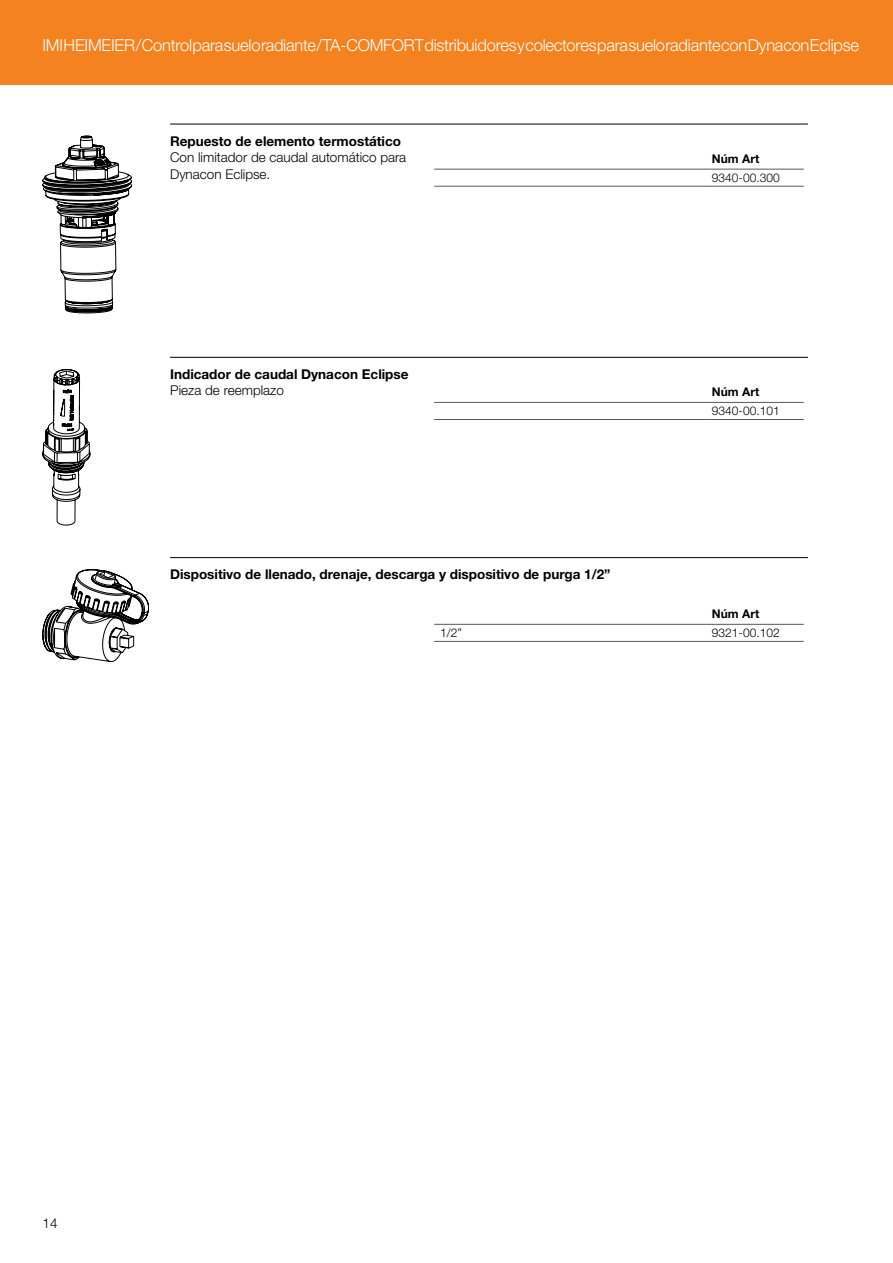
<style>
.page{position:relative;width:893px;height:1263px;background:#fff}
.page>*{position:absolute;margin:0;border:0;box-sizing:border-box;transform-origin:0 0}
.t1{font:300 16.5px "Helvetica Neue LTW1 G";letter-spacing:-.015em;color:#fff}
.t2{font:700 13.5px "Helvetica Neue LTW1 G";color:#000}
.t3{font:300 13.5px/16.5px "Helvetica Neue LTW1 G";color:#000}
.t4{font:300 12px "Helvetica Neue LTW1 G";color:#000}
.t5{font:700 12px "Helvetica Neue LTW1 G";color:#000}
</style>
<div class="page">
<div style="left:0;top:0;width:893px;height:85px;background:#f58220"></div>
<hr style="left:170px;top:124px;width:638px;height:1px;background:#000">
<hr style="left:434px;top:169px;width:272px;height:1px;background:#58595b">
<hr style="left:434px;top:186px;width:272px;height:1px;background:#58595b">
<hr style="left:706px;top:169px;width:98px;height:1px;background:#58595b">
<hr style="left:706px;top:186px;width:98px;height:1px;background:#58595b">
<hr style="left:170px;top:357px;width:638px;height:1px;background:#000">
<hr style="left:434px;top:402px;width:272px;height:1px;background:#58595b">
<hr style="left:434px;top:419px;width:272px;height:1px;background:#58595b">
<hr style="left:706px;top:402px;width:98px;height:1px;background:#58595b">
<hr style="left:706px;top:419px;width:98px;height:1px;background:#58595b">
<hr style="left:170px;top:557px;width:638px;height:1px;background:#000">
<hr style="left:434px;top:624px;width:272px;height:1px;background:#58595b">
<hr style="left:434px;top:641px;width:272px;height:1px;background:#58595b">
<hr style="left:706px;top:624px;width:98px;height:1px;background:#58595b">
<hr style="left:706px;top:641px;width:98px;height:1px;background:#58595b">
<svg style="left:43px;top:136px;width:89px;height:177px"></svg>
<svg style="left:43px;top:369px;width:47px;height:156px"></svg>
<svg style="left:43px;top:569px;width:106px;height:93px"></svg>
<p class="t1" style="left:43px;top:35px;width:818px">IMI HEIMEIER / Control para suelo radiante / TA-COMFORT distribuidores y colectores para suelo radiante con Dynacon Eclipse</p>
<p class="t2" style="left:170px;top:133px;width:232px">Repuesto de elemento termostático</p>
<p class="t3" style="left:170px;top:149px;width:238px">Con limitador de caudal automático para<br>Dynacon Eclipse.</p>
<p class="t5" style="left:712px;top:151px;width:49px">Núm Art</p>
<p class="t4" style="left:712px;top:170px;width:69px">9340-00.300</p>
<p class="t2" style="left:170px;top:366px;width:240px">Indicador de caudal Dynacon Eclipse</p>
<p class="t3" style="left:170px;top:382px;width:115px">Pieza de reemplazo</p>
<p class="t5" style="left:712px;top:384px;width:49px">Núm Art</p>
<p class="t4" style="left:712px;top:404px;width:69px">9340-00.101</p>
<p class="t2" style="left:170px;top:566px;width:442px">Dispositivo de llenado, drenaje, descarga y dispositivo de purga 1/2”</p>
<p class="t5" style="left:712px;top:606px;width:49px">Núm Art</p>
<p class="t3" style="left:43px;top:1215px;width:17px">14</p>
<p class="t4" style="left:440px;top:625px;width:23px">1/2”</p>
<p class="t4" style="left:712px;top:625px;width:69px">9321-00.102</p>
</div>
